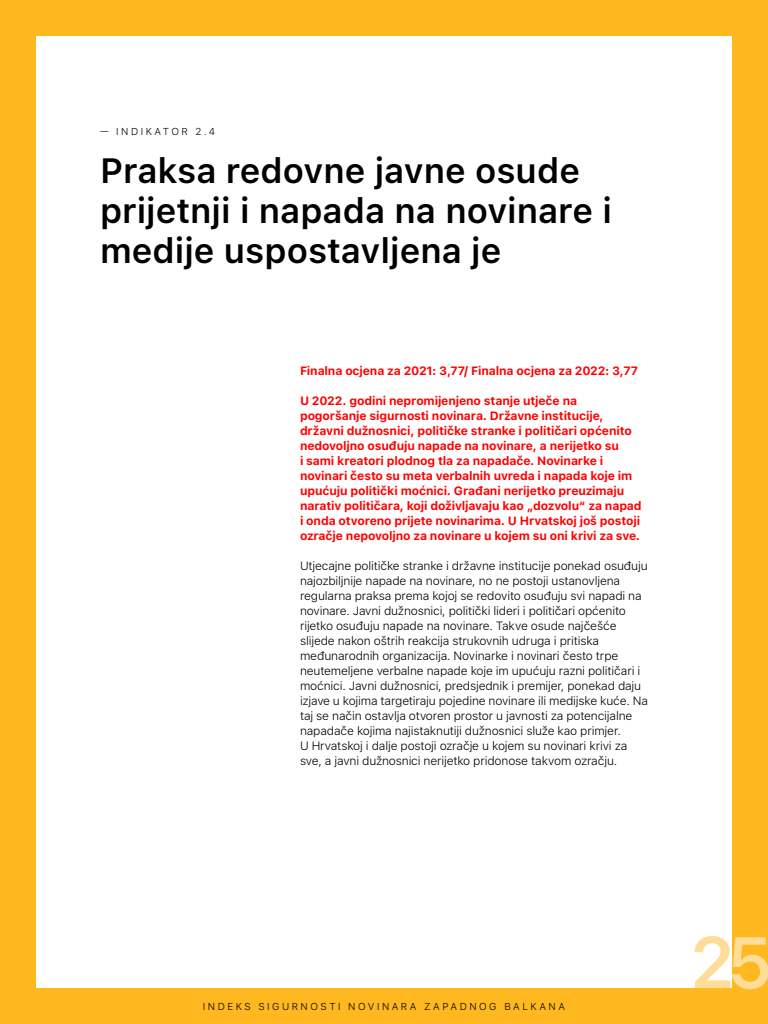
<style>
.page{position:relative;width:768px;height:1024px;background:#fff}
.page>*{position:absolute;margin:0;border:0;box-sizing:border-box;transform-origin:0 0}
.t1{font:600 72px "SF Pro Text";color:#ffdc98}
.t2{font:600 35px/40px "SF Pro Text";color:#000}
.t3{font:300 12px/15px "SF Pro Text";letter-spacing:-.015em;color:#000}
.t4{font:700 12px/15px "SF Pro Text";letter-spacing:-.01em;color:#f00}
.t5{font:300 10px "SF Pro Text";letter-spacing:.25em;color:#000}
</style>
<div class="page">
<div style="left:0;top:0;width:36px;height:1020px;background:#ffb81f"></div>
<div style="left:732px;top:0;width:36px;height:1024px;background:#ffb81f"></div>
<div style="left:0;top:0;width:768px;height:36px;background:#ffb81f"></div>
<div style="left:0;top:988px;width:768px;height:36px;background:#ffb81f"></div>
<p class="t5" style="left:100px;top:126px;width:117px">— INDIKATOR 2.4</p>
<h2 class="t2" style="left:100px;top:151px;width:513px">Praksa redovne javne osude prijetnji i napada na novinare i medije uspostavljena je</h2>
<p class="t4" style="left:300px;top:363px;width:339px">Finalna ocjena za 2021: 3,77/ Finalna ocjena za 2022: 3,77</p>
<p class="t4" style="left:300px;top:393px;width:343px">U 2022. godini nepromijenjeno stanje utječe na pogoršanje sigurnosti novinara. Državne institucije, državni dužnosnici, političke stranke i političari općenito nedovoljno osuđuju napade na novinare, a nerijetko su<br>i sami kreatori plodnog tla za napadače. Novinarke i novinari često su meta verbalnih uvreda i napada koje im upućuju politički moćnici. Građani nerijetko preuzimaju narativ političara, koji doživljavaju kao „dozvolu“ za napad i onda otvoreno prijete novinarima. U Hrvatskoj još postoji ozračje nepovoljno za novinare u kojem su oni krivi za sve.</p>
<p class="t3" style="left:300px;top:558px;width:349px">Utjecajne političke stranke i državne institucije ponekad osuđuju najozbiljnije napade na novinare, no ne postoji ustanovljena regularna praksa prema kojoj se redovito osuđuju svi napadi na novinare. Javni dužnosnici, politički lideri i političari općenito rijetko osuđuju napade na novinare. Takve osude najčešće slijede nakon oštrih reakcija strukovnih udruga i pritiska međunarodnih organizacija. Novinarke i novinari često trpe neutemeljene verbalne napade koje im upućuju razni političari i moćnici. Javni dužnosnici, predsjednik i premijer, ponekad daju izjave u kojima targetiraju pojedine novinare ili medijske kuće. Na taj se način ostavlja otvoren prostor u javnosti za potencijalne napadače kojima najistaknutiji dužnosnici služe kao primjer.<br>U Hrvatskoj i dalje postoji ozračje u kojem su novinari krivi za sve, a javni dužnosnici nerijetko pridonose takvom ozračju.</p>
<p class="t5" style="left:203px;top:1000px;width:364px">INDEKS SIGURNOSTI NOVINARA ZAPADNOG BALKANA</p>
<h1 class="t1" style="left:690px;top:921px;width:85px">25</h1>
</div>
